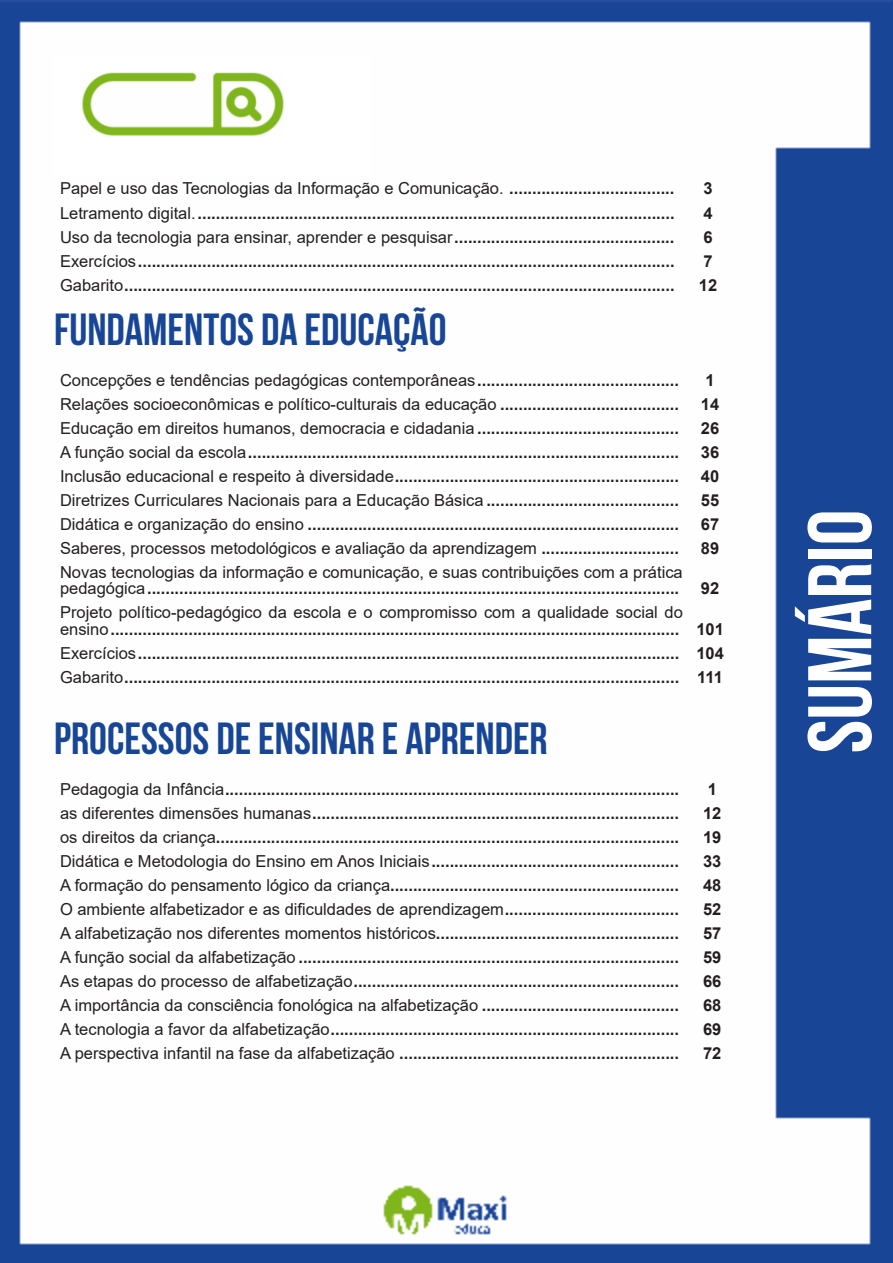
<style>
.page{position:relative;width:893px;height:1263px;background:#fff}
.page>*{position:absolute;margin:0;border:0;box-sizing:border-box;transform-origin:0 0}
.t1{font:700 90px "Bebas Neue";color:#fff}
.t2{font:700 45px "Bebas Neue";color:#184696}
.ALTERNATIVAS{font:700 16.5px/16.5px "Arial";color:#231f20}
.ALTERNATIVAS-2{font:16.5px "Arial";color:#231f20}
.INDICE{font:700 16.5px "Arial";color:#231f20}
.s1{font-weight:700}
.s2{font-weight:400}
</style>
<div class="page">
<img style="left:0;top:0;width:893px;height:1263px">
<div style="left:53px;top:55px;width:317px;height:121px;background:#fff"></div>
<img style="left:82px;top:72px;width:201px;height:64px">
<p class="ALTERNATIVAS-2" style="left:60px;top:177px;width:616px">Papel e uso das Tecnologias da Informação e Comunicação. <span class="s1">....................................</span></p>
<p class="INDICE" style="left:703px;top:177px;width:11px">3</p>
<p class="ALTERNATIVAS" style="left:60px;top:205px;width:616px"><span class="s2">Letramento digital.</span>........................................................................................................</p>
<p class="INDICE" style="left:703px;top:201px;width:11px">4</p>
<p class="ALTERNATIVAS" style="left:60px;top:229px;width:616px"><span class="s2">Uso da tecnologia para ensinar, aprender e pesquisar</span>................................................</p>
<p class="INDICE" style="left:703px;top:225px;width:11px">6</p>
<p class="ALTERNATIVAS" style="left:60px;top:253px;width:616px"><span class="s2">Exercícios</span>.....................................................................................................................</p>
<p class="INDICE" style="left:703px;top:249px;width:11px">7</p>
<p class="ALTERNATIVAS" style="left:60px;top:277px;width:616px"><span class="s2">Gabarito</span>........................................................................................................................</p>
<p class="INDICE" style="left:699px;top:273px;width:20px">12</p>
<p class="t2" style="left:54px;top:304px;width:394px">FUNDAMENTOS DA EDUCAÇÃO</p>
<p class="ALTERNATIVAS-2" style="left:60px;top:368px;width:620px">Concepções e tendências pedagógicas contemporâneas<span class="s1">............................................</span></p>
<p class="INDICE" style="left:705px;top:368px;width:11px">1</p>
<p class="ALTERNATIVAS-2" style="left:60px;top:392px;width:620px">Relações socioeconômicas e político-culturais da educação <span class="s1">.......................................</span></p>
<p class="INDICE" style="left:701px;top:392px;width:20px">14</p>
<p class="ALTERNATIVAS-2" style="left:60px;top:416px;width:620px">Educação em direitos humanos, democracia e cidadania <span class="s1">............................................</span></p>
<p class="INDICE" style="left:701px;top:416px;width:20px">26</p>
<p class="ALTERNATIVAS" style="left:60px;top:444px;width:621px"><span class="s2">A função social da escola</span>..............................................................................................</p>
<p class="INDICE" style="left:701px;top:440px;width:20px">36</p>
<p class="ALTERNATIVAS" style="left:60px;top:468px;width:621px"><span class="s2">Inclusão educacional e respeito à diversidade</span>..............................................................</p>
<p class="INDICE" style="left:701px;top:464px;width:20px">40</p>
<p class="ALTERNATIVAS-2" style="left:60px;top:488px;width:620px">Diretrizes Curriculares Nacionais para a Educação Básica <span class="s1">..........................................</span></p>
<p class="INDICE" style="left:701px;top:488px;width:20px">55</p>
<p class="ALTERNATIVAS" style="left:60px;top:516px;width:621px"><span class="s2">Didática e organização do ensino</span> .................................................................................</p>
<p class="INDICE" style="left:701px;top:512px;width:20px">67</p>
<p class="ALTERNATIVAS-2" style="left:60px;top:536px;width:620px">Saberes, processos metodológicos e avaliação da aprendizagem <span class="s1">..............................</span></p>
<p class="INDICE" style="left:701px;top:536px;width:20px">89</p>
<p class="ALTERNATIVAS" style="left:60px;top:564px;width:624px"><span class="s2">Novas tecnologias da informação e comunicação, e suas contribuições com a prática pedagógica</span>....................................................................................................................</p>
<p class="INDICE" style="left:701px;top:577px;width:20px">92</p>
<p class="ALTERNATIVAS" style="left:60px;top:604px;width:624px"><span class="s2">Projeto político-pedagógico da escola e o compromisso com a qualidade social do ensino</span>............................................................................................................................</p>
<p class="INDICE" style="left:696px;top:617px;width:29px">101</p>
<p class="ALTERNATIVAS" style="left:60px;top:645px;width:621px"><span class="s2">Exercícios</span>......................................................................................................................</p>
<p class="INDICE" style="left:696px;top:641px;width:29px">104</p>
<p class="ALTERNATIVAS" style="left:60px;top:669px;width:621px"><span class="s2">Gabarito</span>.........................................................................................................................</p>
<p class="INDICE" style="left:697px;top:665px;width:27px">111</p>
<p class="t2" style="left:54px;top:713px;width:495px">PROCESSOS DE ENSINAR E APRENDER</p>
<p class="ALTERNATIVAS" style="left:60px;top:781px;width:621px"><span class="s2">Pedagogia da Infância</span>...................................................................................................</p>
<p class="INDICE" style="left:708px;top:777px;width:11px">1</p>
<p class="ALTERNATIVAS" style="left:60px;top:805px;width:621px"><span class="s2">as diferentes dimensões humanas</span>................................................................................</p>
<p class="INDICE" style="left:703px;top:801px;width:20px">12</p>
<p class="ALTERNATIVAS" style="left:60px;top:829px;width:621px"><span class="s2">os direitos da criança</span>.....................................................................................................</p>
<p class="INDICE" style="left:703px;top:825px;width:20px">19</p>
<p class="ALTERNATIVAS" style="left:60px;top:853px;width:621px"><span class="s2">Didática e Metodologia do Ensino em Anos Iniciais</span>......................................................</p>
<p class="INDICE" style="left:703px;top:849px;width:20px">33</p>
<p class="ALTERNATIVAS" style="left:60px;top:877px;width:621px"><span class="s2">A formação do pensamento lógico da criança</span>...............................................................</p>
<p class="INDICE" style="left:703px;top:873px;width:20px">48</p>
<p class="ALTERNATIVAS-2" style="left:60px;top:898px;width:620px">O ambiente alfabetizador e as dificuldades de aprendizagem<span class="s1">......................................</span></p>
<p class="INDICE" style="left:703px;top:897px;width:20px">52</p>
<p class="ALTERNATIVAS" style="left:60px;top:925px;width:621px"><span class="s2">A alfabetização nos diferentes momentos históricos</span>.....................................................</p>
<p class="INDICE" style="left:703px;top:921px;width:20px">57</p>
<p class="ALTERNATIVAS" style="left:60px;top:949px;width:621px"><span class="s2">A função social da alfabetização</span> ...................................................................................</p>
<p class="INDICE" style="left:703px;top:945px;width:20px">59</p>
<p class="ALTERNATIVAS" style="left:60px;top:973px;width:621px"><span class="s2">As etapas do processo de alfabetização</span>.......................................................................</p>
<p class="INDICE" style="left:703px;top:969px;width:20px">66</p>
<p class="ALTERNATIVAS-2" style="left:60px;top:994px;width:620px">A importância da consciência fonológica na alfabetização <span class="s1">...........................................</span></p>
<p class="INDICE" style="left:703px;top:993px;width:20px">68</p>
<p class="ALTERNATIVAS" style="left:60px;top:1021px;width:621px"><span class="s2">A tecnologia a favor da alfabetização</span>............................................................................</p>
<p class="INDICE" style="left:703px;top:1017px;width:20px">69</p>
<p class="ALTERNATIVAS" style="left:60px;top:1045px;width:621px"><span class="s2">A perspectiva infantil na fase da alfabetização</span> .............................................................</p>
<p class="INDICE" style="left:703px;top:1041px;width:20px">72</p>
<h1 class="t1" style="left:791px;top:753px;width:245px;rotate:-90deg">SUMÁRIO</h1>
</div>
